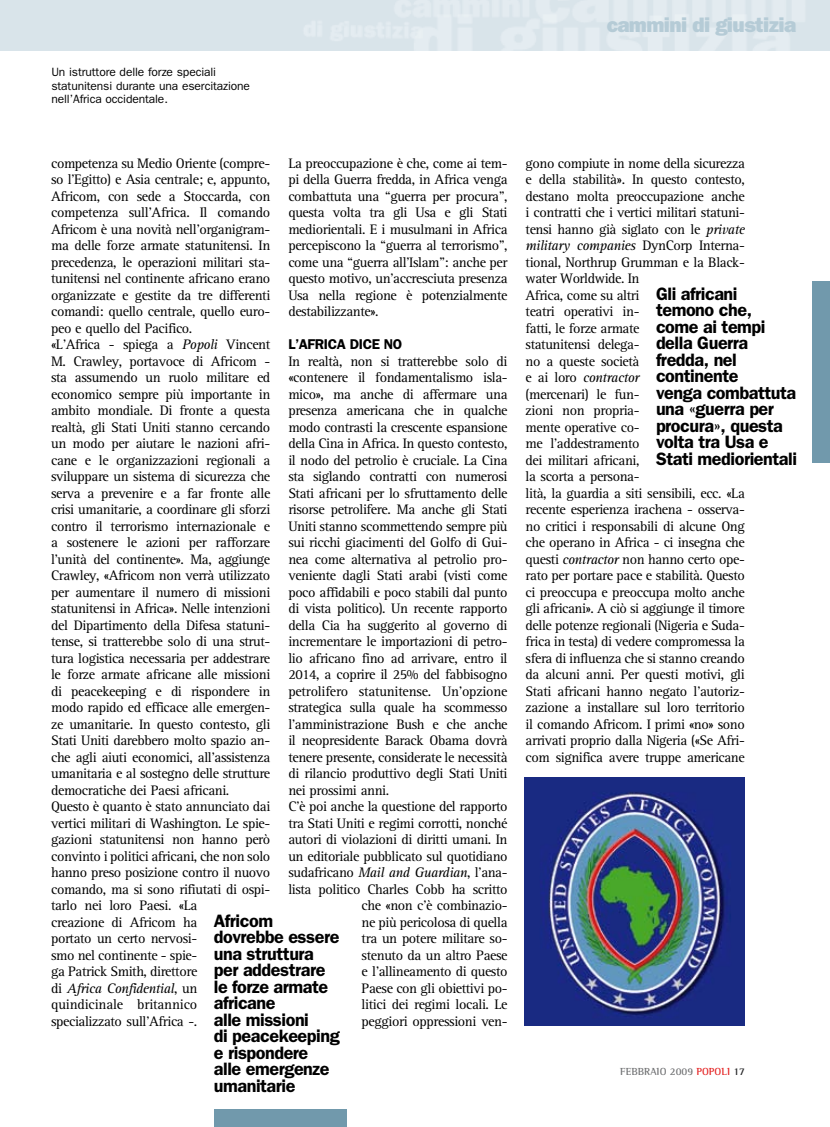
<style>
.page{position:relative;width:830px;height:1127px;background:#fff}
.page>*{position:absolute;margin:0;border:0;box-sizing:border-box;transform-origin:0 0}
.t1{font:21px "ITC Franklin Gothic Std Hvy";letter-spacing:-.03em;color:#b5cbd6}
.t2{font:600 18px/16.5px "ITC Franklin Gothic Std";letter-spacing:-.025em;color:#000}
.t3{font:14.25px/16.5px "Rotis Serif";letter-spacing:-.03em;color:#000}
.t4{font:600 14.25px "ITC Franklin Gothic Std";letter-spacing:-.03em;color:#000}
.t5{font:12px/13.5px "ITC Franklin Gothic Std";letter-spacing:-.01em;color:#000}
.t6{font:700 10.5px "Rotis Semi Serif";color:#707173}
.t7{font:700 10.5px "Rotis Semi Serif";color:#e42121}
.s1{font-style:italic}
.s2{color:#e42121}
.s3{color:#28282a}
</style>
<div class="page">
<div style="left:214px;top:1109px;width:133px;height:18px;background:#7199ac"></div>
<div style="left:812px;top:282px;width:17px;height:181px;background:#7199ac"></div>
<img style="left:524px;top:777px;width:220px;height:249px">
<p class="t5" style="left:51px;top:66px;width:200px">Un istruttore delle forze speciali statunitensi durante una esercitazione nell’Africa occidentale.</p>
<h1 class="t1" style="left:606px;top:12px;width:191px">cammini di giustizia</h1>
<p class="t3" style="left:51px;top:155px;width:221px">competenza su Medio Oriente (compre&shy;so l’Egitto) e Asia centrale; e, appunto, Africom, con sede a Stoccarda, con competenza sull’Africa. Il comando Africom è una novità nell’organigram&shy;ma delle forze armate statunitensi. In precedenza, le operazioni militari sta&shy;tunitensi nel continente africano erano organizzate e gestite da tre differenti comandi: quello centrale, quello euro&shy;peo e quello del Pacifico.<br>«L’Africa - spiega a <span class="s1">Popoli</span> Vincent M. Crawley, portavoce di Africom - sta assumendo un ruolo militare ed economico sempre più importante in ambito mondiale. Di fronte a questa realtà, gli Stati Uniti stanno cercando un modo per aiutare le nazioni afri&shy;cane e le organizzazioni regionali a sviluppare un sistema di sicurezza che serva a prevenire e a far fronte alle crisi umanitarie, a coordinare gli sforzi contro il terrorismo internazionale e a sostenere le azioni per rafforzare l’unità del continente». Ma, aggiunge Crawley, «Africom non verrà utilizzato per aumentare il numero di missioni statunitensi in Africa». Nelle intenzioni del Dipartimento della Difesa statuni&shy;tense, si tratterebbe solo di una strut&shy;tura logistica necessaria per addestrare le forze armate africane alle missioni di peacekeeping e di rispondere in modo rapido ed efficace alle emergen&shy;ze umanitarie. In questo contesto, gli Stati Uniti darebbero molto spazio an&shy;che agli aiuti economici, all’assistenza umanitaria e al sostegno delle strutture democratiche dei Paesi africani.<br>Questo è quanto è stato annunciato dai vertici militari di Washington. Le spie&shy;gazioni statunitensi non hanno però convinto i politici africani, che non solo hanno preso posizione contro il nuovo comando, ma si sono rifiutati di ospi&shy;tarlo nei loro Paesi. «La<br>creazione di Africom ha<br>portato un certo nervosi-<br>smo nel continente - spie-<br>ga Patrick Smith, direttore<br>di <span class="s1">Africa Confidential</span>, un quindicinale britannico specializzato sull’Africa -.</p>
<p class="t3" style="left:288px;top:155px;width:221px;text-align:justify">La preoccupazione è che, come ai tem&shy;pi della Guerra fredda, in Africa venga combattuta una “guerra per procura”, questa volta tra gli Usa e gli Stati mediorientali. E i musulmani in Africa percepiscono la “guerra al terrorismo”, come una “guerra all’Islam”: anche per questo motivo, un’accresciuta presenza Usa nella regione è potenzialmente destabilizzante».</p>
<p class="t4" style="left:288px;top:336px;width:115px">L’AFRICA DICE NO</p>
<p class="t3" style="left:288px;top:353px;width:220px">In realtà, non si tratterebbe solo di</p>
<p class="t3" style="left:288px;top:370px;width:221px">«contenere il fondamentalismo isla-</p>
<p class="t3" style="left:288px;top:386px;width:220px">mico», ma anche di affermare una</p>
<p class="t3" style="left:288px;top:403px;width:221px">presenza americana che in qualche</p>
<p class="t3" style="left:288px;top:419px;width:221px">modo contrasti la crescente espansione</p>
<p class="t3" style="left:288px;top:436px;width:221px">della Cina in Africa. In questo contesto,</p>
<p class="t3" style="left:288px;top:452px;width:221px">il nodo del petrolio è cruciale. La Cina</p>
<p class="t3" style="left:288px;top:469px;width:221px">sta siglando contratti con numerosi</p>
<p class="t3" style="left:288px;top:485px;width:221px">Stati africani per lo sfruttamento delle</p>
<p class="t3" style="left:288px;top:502px;width:221px">risorse petrolifere. Ma anche gli Stati</p>
<p class="t3" style="left:288px;top:518px;width:221px">Uniti stanno scommettendo sempre più</p>
<p class="t3" style="left:288px;top:535px;width:221px">sui ricchi giacimenti del Golfo di Gui-</p>
<p class="t3" style="left:288px;top:551px;width:221px">nea come alternativa al petrolio pro-</p>
<p class="t3" style="left:288px;top:568px;width:221px">veniente dagli Stati arabi (visti come</p>
<p class="t3" style="left:288px;top:584px;width:221px">poco affidabili e poco stabili dal punto</p>
<p class="t3" style="left:288px;top:601px;width:220px">di vista politico). Un recente rapporto</p>
<p class="t3" style="left:288px;top:617px;width:221px">della Cia ha suggerito al governo di</p>
<p class="t3" style="left:288px;top:634px;width:221px">incrementare le importazioni di petro-</p>
<p class="t3" style="left:288px;top:650px;width:221px">lio africano fino ad arrivare, entro il</p>
<p class="t3" style="left:288px;top:667px;width:221px">2014, a coprire il 25% del fabbisogno</p>
<p class="t3" style="left:288px;top:683px;width:220px">petrolifero statunitense. Un’opzione</p>
<p class="t3" style="left:288px;top:700px;width:221px">strategica sulla quale ha scommesso</p>
<p class="t3" style="left:288px;top:716px;width:221px">l’amministrazione Bush e che anche</p>
<p class="t3" style="left:288px;top:733px;width:221px">il neopresidente Barack Obama dovrà</p>
<p class="t3" style="left:288px;top:749px;width:221px">tenere presente, considerate le necessità</p>
<p class="t3" style="left:288px;top:766px;width:221px">di rilancio produttivo degli Stati Uniti</p>
<p class="t3" style="left:288px;top:782px;width:102px">nei prossimi anni.</p>
<p class="t3" style="left:288px;top:799px;width:221px">C’è poi anche la questione del rapporto</p>
<p class="t3" style="left:288px;top:815px;width:220px">tra Stati Uniti e regimi corrotti, nonché</p>
<p class="t3" style="left:288px;top:832px;width:221px">autori di violazioni di diritti umani. In</p>
<p class="t3" style="left:288px;top:848px;width:221px">un editoriale pubblicato sul quotidiano</p>
<p class="t3" style="left:288px;top:865px;width:221px">sudafricano <span class="s1">Mail and Guardian</span>, l’ana-</p>
<p class="t3" style="left:288px;top:881px;width:221px">lista politico Charles Cobb ha scritto</p>
<p class="t3" style="left:361px;top:898px;width:147px">che «non c’è combinazio-</p>
<p class="t3" style="left:361px;top:914px;width:147px">ne più pericolosa di quella</p>
<p class="t3" style="left:361px;top:931px;width:147px">tra un potere militare so-</p>
<p class="t3" style="left:361px;top:947px;width:147px">stenuto da un altro Paese</p>
<p class="t3" style="left:361px;top:964px;width:147px">e l’allineamento di questo</p>
<p class="t3" style="left:361px;top:980px;width:147px">Paese con gli obiettivi po-</p>
<p class="t3" style="left:361px;top:997px;width:147px">litici dei regimi locali. Le</p>
<p class="t3" style="left:361px;top:1013px;width:147px">peggiori oppressioni ven-</p>
<p class="t2" style="left:214px;top:912px;width:127px">Africom dovrebbe essere una struttura per addestrare le forze armate africane<br>alle missioni<br>di peacekeeping e rispondere alle emergenze umanitarie</p>
<p class="t3" style="left:525px;top:155px;width:221px">gono compiute in nome della sicurezza e della stabilità». In questo contesto, destano molta preoccupazione anche i contratti che i vertici militari statuni&shy;tensi hanno già siglato con le <span class="s1">private military companies</span> DynCorp Interna&shy;tional, Northrup Grumman e la Black&shy;water Worldwide. In<br>Africa, come su altri<br>teatri operativi in-<br>fatti, le forze armate<br>statunitensi delega-<br>no a queste società<br>e ai loro <span class="s1">contractor<br></span>(mercenari) le fun-<br>zioni non propria-<br>mente operative co-<br>me l’addestramento<br>dei militari africani,<br>la scorta a persona-<br>lità, la guardia a siti sensibili, ecc. «La recente esperienza irachena - osserva&shy;no critici i responsabili di alcune Ong che operano in Africa - ci insegna che questi <span class="s1">contractor</span> non hanno certo ope&shy;rato per portare pace e stabilità. Questo ci preoccupa e preoccupa molto anche gli africani». A ciò si aggiunge il timore delle potenze regionali (Nigeria e Suda&shy;frica in testa) di vedere compromessa la sfera di influenza che si stanno creando da alcuni anni. Per questi motivi, gli<br>Stati africani hanno negato l’autoriz&shy;zazione a installare sul loro territorio il comando Africom. I primi «no» sono arrivati proprio dalla Nigeria («Se Afri&shy;com significa avere truppe americane</p>
<p class="t2" style="left:655px;top:285px;width:142px">Gli africani temono che, come ai tempi della Guerra fredda, nel continente<br>venga combattuta una «guerra per procura», questa volta tra Usa e<br>Stati mediorientali</p>
<p class="t6" style="left:620px;top:1065px;width:7px">FEBBRAIO</p>
<p class="t6" style="left:669px;top:1065px;width:40px">2009 <span class="s2">POPO</span></p>
<p class="t7" style="left:721px;top:1065px;width:25px">LI <span class="s3">17</span></p>
</div>
